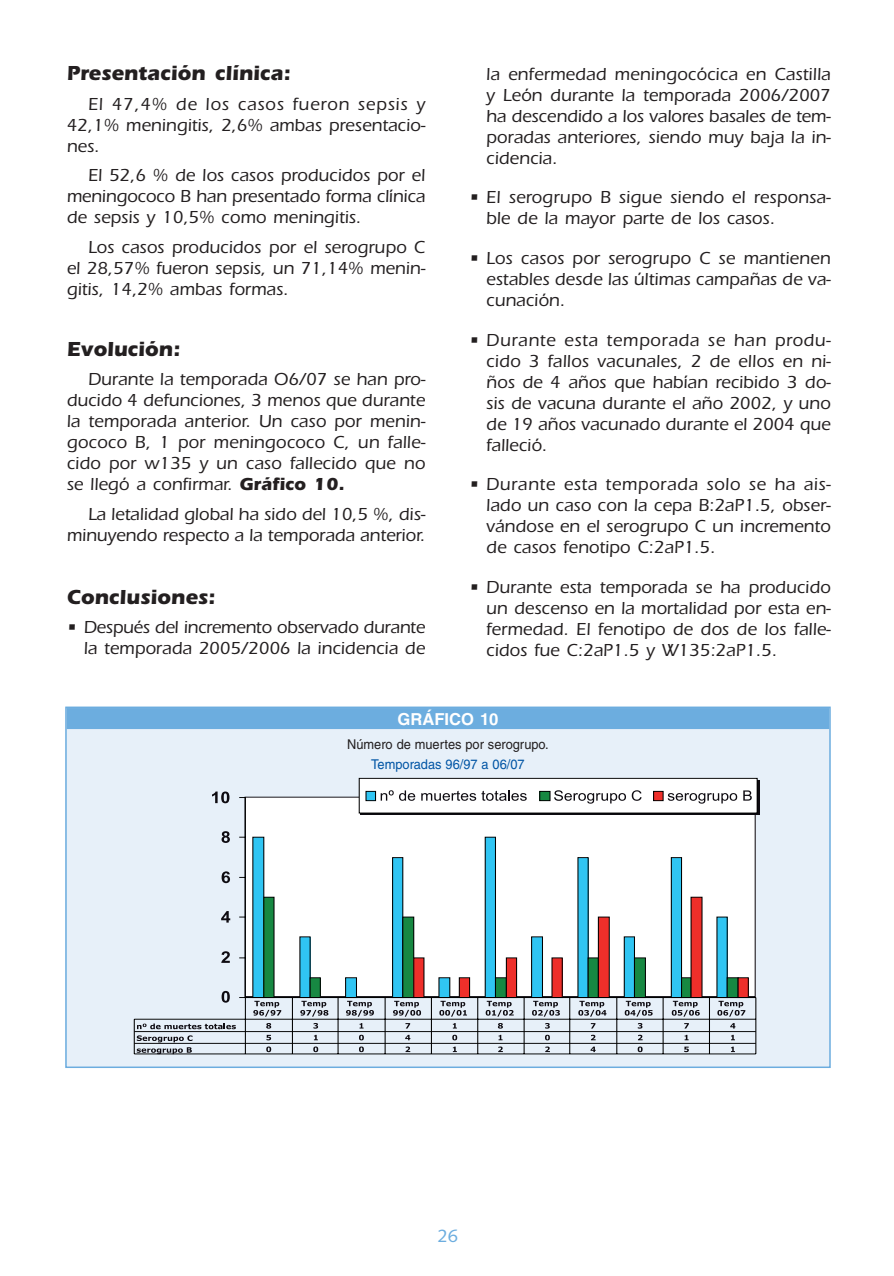
<style>
.page{position:relative;width:894px;height:1276px;background:#fff}
.page>*{position:absolute;margin:0;border:0;box-sizing:border-box;transform-origin:0 0}
.t1{font:700 21px "Itc Eras";color:#231f20}
.t2{font:500 18px/21px "Itc Eras";color:#231f20;text-align:justify}
.t3{font:18px "Syntax";color:#6caddf}
.t4{font:700 16.5px "Helvetica";color:#fff}
.t5{font:13.5px "Helvetica";color:#231f20;scale:.95 1}
.t6{font:13.5px "Helvetica";color:#0155a5;scale:.95 1}
.s1{font-weight:700}
</style>
<div class="page">
<svg style="left:65px;top:706px;width:766px;height:362px"></svg>
<p class="t1" style="left:67px;top:66px;width:225px">Presentación clínica:</p>
<p class="t2" style="left:67px;top:95px;width:360px;text-indent:21px">El 47,4% de los casos fueron sepsis y 42,1% meningitis, 2,6% ambas presentacio&shy;nes.</p>
<p class="t2" style="left:67px;top:167px;width:360px;text-indent:21px">El 52,6 % de los casos producidos por el meningococo B han presentado forma clínica de sepsis y 10,5% como meningitis.</p>
<p class="t2" style="left:67px;top:238px;width:360px;text-indent:21px">Los casos producidos por el serogrupo C el 28,57% fueron sepsis, un 71,14% menin&shy;gitis, 14,2% ambas formas.</p>
<p class="t1" style="left:67px;top:342px;width:115px">Evolución:</p>
<p class="t2" style="left:67px;top:371px;width:360px;text-indent:21px">Durante la temporada O6/07 se han pro&shy;ducido 4 defunciones, 3 menos que durante la temporada anterior. Un caso por menin&shy;gococo B, 1 por meningococo C, un falle&shy;cido por w135 y un caso fallecido que no se llegó a confirmar. <span class="s1">Gráfico 10.</span></p>
<p class="t2" style="left:67px;top:506px;width:360px;text-align:right">La letalidad global ha sido del 10,5 %, dis&shy;minuyendo respecto a la temporada anterior.</p>
<p class="t1" style="left:67px;top:589px;width:150px">Conclusiones:</p>
<p class="t2" style="left:67px;top:619px;width:360px;text-align:right">• Después del incremento observado durante la temporada 2005/2006 la incidencia de</p>
<p class="t2" style="left:486px;top:65px;width:346px">la enfermedad meningocócica en Castilla y León durante la temporada 2006/2007 ha descendido a los valores basales de tem&shy;poradas anteriores, siendo muy baja la in&shy;cidencia.</p>
<p class="t2" style="left:486px;top:189px;width:346px;text-indent:-17px">• El serogrupo B sigue siendo el responsa&shy;ble de la mayor parte de los casos.</p>
<p class="t2" style="left:486px;top:250px;width:346px;text-indent:-17px">• Los casos por serogrupo C se mantienen estables desde las últimas campañas de va&shy;cunación.</p>
<p class="t2" style="left:486px;top:331px;width:346px;text-indent:-17px">• Durante esta temporada se han produ&shy;cido 3 fallos vacunales, 2 de ellos en ni&shy;ños de 4 años que habían recibido 3 do&shy;sis de vacuna durante el año 2002, y uno de 19 años vacunado durante el 2004 que falleció.</p>
<p class="t2" style="left:486px;top:476px;width:346px;text-indent:-17px">• Durante esta temporada solo se ha ais&shy;lado un caso con la cepa B:2aP1.5, obser&shy;vándose en el serogrupo C un incremento de casos fenotipo C:2aP1.5.</p>
<p class="t2" style="left:486px;top:578px;width:346px;text-indent:-17px">• Durante esta temporada se ha producido un descenso en la mortalidad por esta en&shy;fermedad. El fenotipo de dos de los falle&shy;cidos fue C:2aP1.5 y W135:2aP1.5.</p>
<p class="t4" style="left:397px;top:713px;width:102px">GRÁFICO 10</p>
<p class="t5" style="left:347px;top:740px;width:214px">Número de muertes por serogrupo.</p>
<p class="t6" style="left:371px;top:759px;width:163px">Temporadas 96/97 a 06/07</p>
<p class="t3" style="left:438px;top:1228px;width:22px">26</p>
</div>
